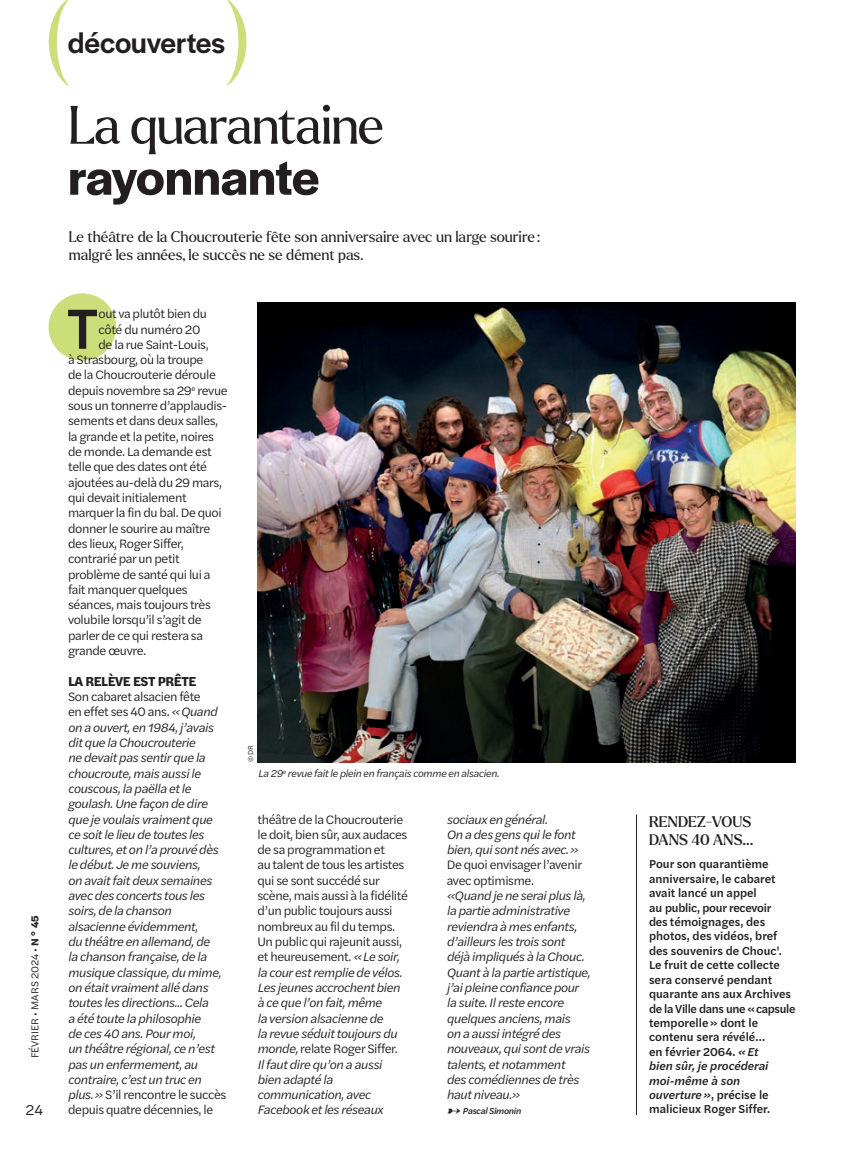
<style>
.page{position:relative;width:851px;height:1149px;background:#fff}
.page>*{position:absolute;margin:0;border:0;box-sizing:border-box;transform-origin:0 0}
.t1{font:94.8px "Larken";color:#cbde79}
.t2{font:500 59.1px "Halyard Text";color:#231f20}
.t3{font:52.5px "Larken";letter-spacing:-.03em;color:#231f20}
.t4{font:600 52.5px "Halyard Display";letter-spacing:-.01em;color:#231f20}
.t5{font:500 30.6px "Halyard Display";color:#231f20}
.t6{font:15px/18px "Larken";color:#231f20}
.t7{font:500 15px/18px "Larken";letter-spacing:-.005em;color:#231f20}
.t8{font:15px "Halyard Text";color:#231f20}
.t9{font:700 13.5px "Halyard Text";letter-spacing:-.03em;color:#231f20}
.t10{font:italic 12.75px/15.3px "Halyard Text";letter-spacing:-.03em;color:#231f20}
.t11{font:12.75px/15.3px "Halyard Text";letter-spacing:-.03em;color:#231f20}
.t12{font:500 12px/14.4px "Halyard Text";color:#231f20}
.t13{font:italic 10.5px "Halyard Text";letter-spacing:-.03em;color:#231f20}
.t14{font:10.5px "Halyard Text";color:#231f20}
.t15{font:italic 500 9px "Halyard Text";letter-spacing:-.03em;color:#231f20}
.t16{font:7.5px "Halyard Text";color:#231f20}
.s1{font-weight:700}
.s2{font-style:normal}
.s3{font-style:italic}
.s4{font-size:10.5px}
</style>
<div class="page">
<div style="left:48px;top:293px;width:68px;height:67px;background:#cbde79;border-radius:50%"></div>
<hr style="left:636px;top:814px;width:1px;height:300px;background:#231f20">
<img style="left:257px;top:302px;width:538px;height:460px">
<h1 class="t1" style="left:43px;top:-25px;width:29px">(</h1>
<h1 class="t1" style="left:224px;top:-25px;width:29px">)</h1>
<h3 class="t5" style="left:68px;top:21px;width:159px">découvertes</h3>
<p class="t14" style="left:27px;top:1057px;width:144px;rotate:-90deg">FÉVRIER • MARS 2024 • <span class="s1">N ° 45</span></p>
<p class="t8" style="left:26px;top:1098px;width:19px">24</p>
<h3 class="t3" style="left:68px;top:90px;width:317px">La quarantaine</h3>
<h3 class="t4" style="left:68px;top:140px;width:253px">rayonnante</h3>
<p class="t6" style="left:69px;top:228px;width:473px">Le théâtre de la Choucrouterie fête son anniversaire avec un large sourire: malgré les années, le succès ne se dément pas.</p>
<h2 class="t2" style="left:67px;top:286px;width:33px">T</h2>
<p class="t11" style="left:98px;top:305px;width:110px">out va plutôt bien du</p>
<p class="t11" style="left:98px;top:321px;width:103px">côté du numéro 20</p>
<p class="t11" style="left:98px;top:336px;width:112px">de la rue Saint-Louis,</p>
<p class="t11" style="left:68px;top:351px;width:137px">à Strasbourg, où la troupe</p>
<p class="t11" style="left:68px;top:367px;width:149px">de la Choucrouterie déroule</p>
<p class="t11" style="left:68px;top:382px;width:161px">depuis novembre sa 29<sup>e</sup> revue</p>
<p class="t11" style="left:68px;top:397px;width:160px">sous un tonnerre d’applaudis-</p>
<p class="t11" style="left:68px;top:412px;width:152px">sements et dans deux salles,</p>
<p class="t11" style="left:68px;top:428px;width:147px">la grande et la petite, noires</p>
<p class="t11" style="left:68px;top:443px;width:145px">de monde. La demande est</p>
<p class="t11" style="left:68px;top:458px;width:141px">telle que des dates ont été</p>
<p class="t11" style="left:68px;top:474px;width:155px">ajoutées au-delà du 29 mars,</p>
<p class="t11" style="left:68px;top:489px;width:120px">qui devait initialement</p>
<p class="t11" style="left:68px;top:504px;width:155px">marquer la fin du bal. De quoi</p>
<p class="t11" style="left:68px;top:520px;width:144px">donner le sourire au maître</p>
<p class="t11" style="left:68px;top:535px;width:117px">des lieux, Roger Siffer,</p>
<p class="t11" style="left:68px;top:550px;width:113px">contrarié par un petit</p>
<p class="t11" style="left:68px;top:565px;width:144px">problème de santé qui lui a</p>
<p class="t11" style="left:68px;top:581px;width:121px">fait manquer quelques</p>
<p class="t11" style="left:68px;top:596px;width:144px">séances, mais toujours très</p>
<p class="t11" style="left:68px;top:611px;width:135px">volubile lorsqu’il s’agit de</p>
<p class="t11" style="left:68px;top:627px;width:136px">parler de ce qui restera sa</p>
<p class="t11" style="left:68px;top:642px;width:80px">grande œuvre.</p>
<p class="t9" style="left:68px;top:670px;width:130px">LA RELÈVE EST PRÊTE</p>
<p class="t10" style="left:68px;top:688px;width:160px"><span class="s2">Son cabaret alsacien fête<br>en effet ses 40 ans.</span> « Quand on a ouvert, en 1984, j’avais dit que la Choucrouterie<br>ne devait pas sentir que la choucroute, mais aussi le couscous, la paëlla et le goulash. Une façon de dire que je voulais vraiment que ce soit le lieu de toutes les cultures, et on l’a prouvé dès le début. Je me souviens,<br>on avait fait deux semaines avec des concerts tous les soirs, de la chanson alsacienne évidemment,<br>du théâtre en allemand, de<br>la chanson française, de la musique classique, du mime, on était vraiment allé dans toutes les directions... Cela<br>a été toute la philosophie<br>de ces 40 ans. Pour moi,<br>un théâtre régional, ce n’est pas un enfermement, au contraire, c’est un truc en plus. » <span class="s2">S’il rencontre le succès depuis quatre décennies, le</span></p>
<p class="t16" style="left:245px;top:762px;width:18px;rotate:-90deg">© DR</p>
<p class="t13" style="left:258px;top:765px;width:242px">La 29<sup>e</sup> revue fait le plein en français comme en alsacien.</p>
<p class="t11" style="left:257px;top:810px;width:152px">théâtre de la Choucrouterie le doit, bien sûr, aux audaces de sa programmation et<br>au talent de tous les artistes qui se sont succédé sur scène, mais aussi à la fidélité d’un public toujours aussi nombreux au fil du temps.<br>Un public qui rajeunit aussi, et heureusement. <span class="s3">«Le soir, la cour est remplie de vélos.<br>Les jeunes accrochent bien à ce que l’on fait, même<br>la version alsacienne de<br>la revue séduit toujours du monde,</span> relate Roger Siffer.<br><span class="s3">Il faut dire qu’on a aussi bien adapté la communication, avec<br>Facebook et les réseaux</span></p>
<p class="t10" style="left:446px;top:810px;width:133px">sociaux en général.<br>On a des gens qui le font bien, qui sont nés avec.»</p>
<p class="t11" style="left:446px;top:856px;width:137px">De quoi envisager l’avenir avec optimisme.</p>
<p class="t10" style="left:446px;top:887px;width:145px">«Quand je ne serai plus là, la partie administrative reviendra à mes enfants, d’ailleurs les trois sont déjà impliqués à la Chouc.<br>Quant à la partie artistique, j’ai pleine confiance pour la suite. Il reste encore quelques anciens, mais<br>on a aussi intégré des nouveaux, qui sont de vrais talents, et notamment<br>des comédiennes de très haut niveau.»</p>
<p class="t15" style="left:446px;top:1104px;width:76px"><span class="s4">→</span> Pascal Simonin</p>
<p class="t7" style="left:649px;top:812px;width:106px">RENDEZ-VOUS<br>DANS 40 ANS…</p>
<p class="t12" style="left:649px;top:856px;width:148px">Pour son quarantième anniversaire, le cabaret avait lancé un appel<br>au public, pour recevoir<br>des témoignages, des photos, des vidéos, bref des souvenirs de Chouc'.<br>Le fruit de cette collecte sera conservé pendant quarante ans aux Archives de la Ville dans une « capsule temporelle » dont le contenu sera révélé…<br>en février 2064. <span class="s3">« Et<br>bien sûr, je procéderai moi-même à son ouverture »</span>, précise le malicieux Roger Siffer.</p>
</div>
